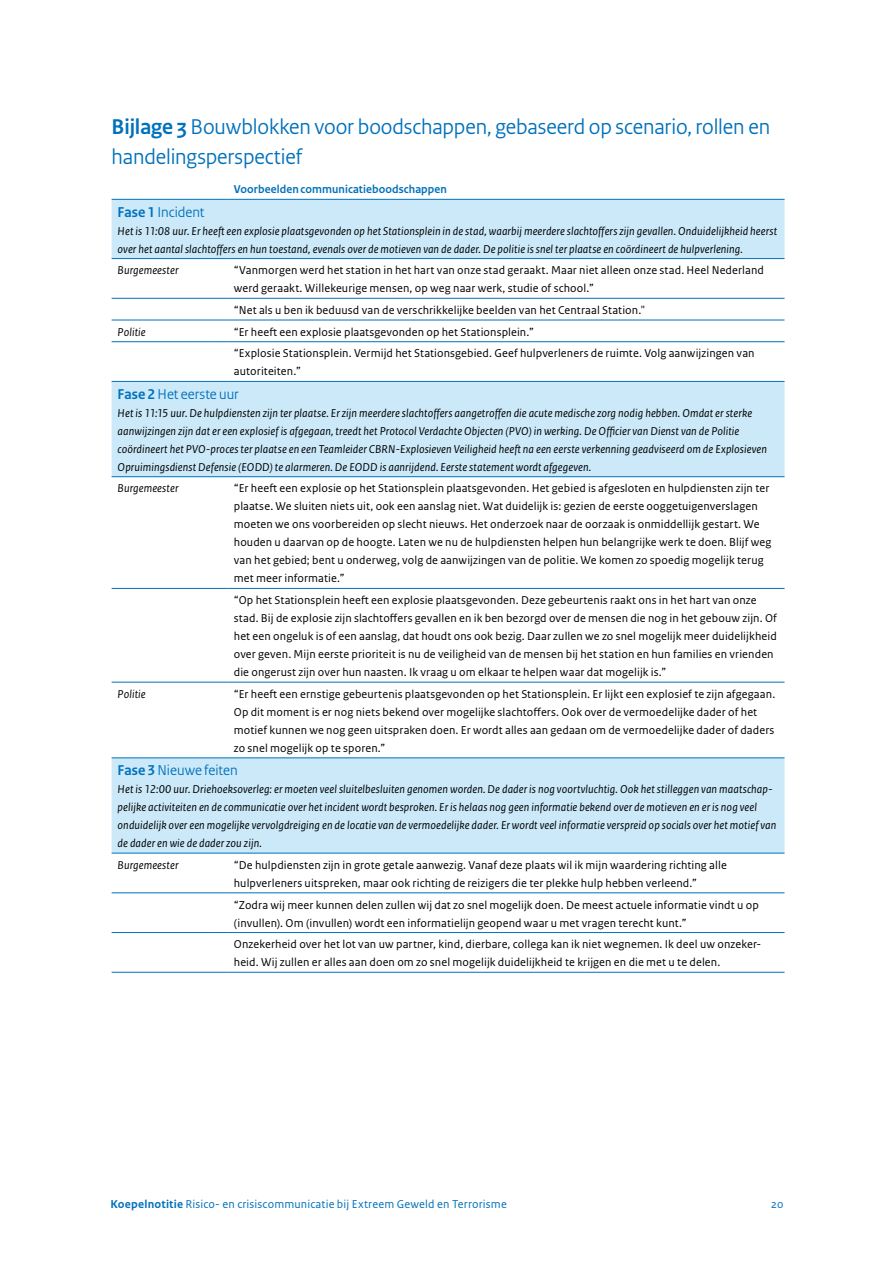
<style>
.page{position:relative;width:893px;height:1263px;background:#fff}
.page>*{position:absolute;margin:0;border:0;box-sizing:border-box;transform-origin:0 0}
.Koepelnotitie_-_H2_hoofdstukkop{font:22.5px/30px "Rijksoverheid Sans Heading";letter-spacing:-.005em;color:#0071bb}
.Koepelnotitie_-_Tabel_-_Brood{font:15px "Rijksoverheid Sans Heading";color:#0071bb}
.Koepelnotitie_-_Tabel_-_Brood-2{font:12px/18px "Rijksoverheid Sans Text";letter-spacing:.01em;color:#000}
.Koepelnotitie_-_Tabel_-_Brood-3{font:italic 12px/18px "Rijksoverheid Sans Text";letter-spacing:.01em;color:#000}
.t1{font:12px "Rijksoverheid Sans Text";letter-spacing:.015em;color:#0071bb}
.Koepelnotitie_-_Tabel_-_Header{font:700 12px "Rijksoverheid Sans Heading";letter-spacing:.01em;color:#0071bb}
.s1{font-weight:700}
</style>
<div class="page">
<svg style="left:112px;top:200px;width:672px;height:653px"></svg>
<hr style="left:112px;top:199px;width:98px;height:1px;background:#0071bb">
<svg style="left:210px;top:199px;width:18px;height:1px"></svg>
<hr style="left:228px;top:199px;width:556px;height:1px;background:#0071bb">
<hr style="left:112px;top:258px;width:98px;height:1px;background:#0071bb">
<svg style="left:210px;top:258px;width:18px;height:1px"></svg>
<hr style="left:228px;top:258px;width:556px;height:1px;background:#0071bb">
<hr style="left:112px;top:298px;width:98px;height:1px;background:#0071bb">
<svg style="left:210px;top:298px;width:18px;height:1px"></svg>
<hr style="left:228px;top:298px;width:556px;height:1px;background:#0071bb">
<hr style="left:112px;top:320px;width:98px;height:1px;background:#0071bb">
<svg style="left:210px;top:320px;width:18px;height:1px"></svg>
<hr style="left:228px;top:320px;width:556px;height:1px;background:#0071bb">
<hr style="left:112px;top:341px;width:98px;height:1px;background:#0071bb">
<svg style="left:210px;top:341px;width:18px;height:1px"></svg>
<hr style="left:228px;top:341px;width:556px;height:1px;background:#0071bb">
<hr style="left:112px;top:381px;width:98px;height:1px;background:#0071bb">
<svg style="left:210px;top:381px;width:18px;height:1px"></svg>
<hr style="left:228px;top:381px;width:556px;height:1px;background:#0071bb">
<hr style="left:112px;top:476px;width:98px;height:1px;background:#0071bb">
<svg style="left:210px;top:476px;width:18px;height:1px"></svg>
<hr style="left:228px;top:476px;width:556px;height:1px;background:#0071bb">
<hr style="left:112px;top:588px;width:98px;height:1px;background:#0071bb">
<svg style="left:210px;top:588px;width:18px;height:1px"></svg>
<hr style="left:228px;top:588px;width:556px;height:1px;background:#0071bb">
<hr style="left:112px;top:682px;width:98px;height:1px;background:#0071bb">
<svg style="left:210px;top:682px;width:18px;height:1px"></svg>
<hr style="left:228px;top:682px;width:556px;height:1px;background:#0071bb">
<hr style="left:112px;top:758px;width:98px;height:1px;background:#0071bb">
<svg style="left:210px;top:758px;width:18px;height:1px"></svg>
<hr style="left:228px;top:758px;width:556px;height:1px;background:#0071bb">
<hr style="left:112px;top:853px;width:98px;height:1px;background:#0071bb">
<svg style="left:210px;top:853px;width:18px;height:1px"></svg>
<hr style="left:228px;top:853px;width:556px;height:1px;background:#0071bb">
<hr style="left:112px;top:892px;width:98px;height:1px;background:#0071bb">
<svg style="left:210px;top:892px;width:18px;height:1px"></svg>
<hr style="left:228px;top:892px;width:556px;height:1px;background:#0071bb">
<hr style="left:112px;top:932px;width:98px;height:1px;background:#0071bb">
<svg style="left:210px;top:932px;width:18px;height:1px"></svg>
<hr style="left:228px;top:932px;width:556px;height:1px;background:#0071bb">
<hr style="left:112px;top:972px;width:98px;height:1px;background:#0071bb">
<svg style="left:210px;top:972px;width:18px;height:1px"></svg>
<hr style="left:228px;top:972px;width:556px;height:1px;background:#0071bb">
<h2 class="Koepelnotitie_-_H2_hoofdstukkop" style="left:112px;top:112px;width:660px"><span class="s1">Bijlage 3</span> Bouwblokken voor boodschappen, gebaseerd op scenario, rollen en handelingsperspectief</h2>
<p class="Koepelnotitie_-_Tabel_-_Header" style="left:234px;top:183px;width:215px">Voorbeelden communicatieboodschappen</p>
<p class="Koepelnotitie_-_Tabel_-_Brood" style="left:118px;top:203px;width:88px"><span class="s1">Fase 1</span> Incident</p>
<p class="Koepelnotitie_-_Tabel_-_Brood-3" style="left:118px;top:222px;width:661px">Het is 11:08 uur. Er heeft een explosie plaatsgevonden op het Stationsplein in de stad, waarbij meerdere slachtoffers zijn gevallen. Onduidelijkheid heerst over het aantal slachtoffers en hun toestand, evenals over de motieven van de dader. De politie is snel ter plaatse en coördineert de hulpverlening.</p>
<p class="Koepelnotitie_-_Tabel_-_Brood-3" style="left:118px;top:262px;width:62px">Burgemeester</p>
<p class="Koepelnotitie_-_Tabel_-_Brood-2" style="left:234px;top:262px;width:532px">“Vanmorgen werd het station in het hart van onze stad geraakt. Maar niet alleen onze stad. Heel Nederland werd geraakt. Willekeurige mensen, op weg naar werk, studie of school.”</p>
<p class="Koepelnotitie_-_Tabel_-_Brood-2" style="left:234px;top:301px;width:413px">“Net als u ben ik beduusd van de verschrikkelijke beelden van het Centraal Station."</p>
<p class="Koepelnotitie_-_Tabel_-_Brood-3" style="left:118px;top:323px;width:30px">Politie</p>
<p class="Koepelnotitie_-_Tabel_-_Brood-2" style="left:234px;top:323px;width:302px">“Er heeft een explosie plaatsgevonden op het Stationsplein.”</p>
<p class="Koepelnotitie_-_Tabel_-_Brood-2" style="left:234px;top:345px;width:522px">“Explosie Stationsplein. Vermijd het Stationsgebied. Geef hulpverleners de ruimte. Volg aanwijzingen van autoriteiten.”</p>
<p class="Koepelnotitie_-_Tabel_-_Brood" style="left:118px;top:385px;width:123px"><span class="s1">Fase 2</span> Het eerste uur</p>
<p class="Koepelnotitie_-_Tabel_-_Brood-3" style="left:118px;top:404px;width:651px">Het is 11:15 uur. De hulpdiensten zijn ter plaatse. Er zijn meerdere slachtoffers aangetroffen die acute medische zorg nodig hebben. Omdat er sterke aanwijzingen zijn dat er een explosief is afgegaan, treedt het Protocol Verdachte Objecten (PVO) in werking. De Officier van Dienst van de Politie coördineert het PVO-proces ter plaatse en een Teamleider CBRN-Explosieven Veiligheid heeft na een eerste verkenning geadviseerd om de Explosieven Opruimingsdienst Defensie (EODD) te alarmeren. De EODD is aanrijdend. Eerste statement wordt afgegeven.</p>
<p class="Koepelnotitie_-_Tabel_-_Brood-3" style="left:118px;top:480px;width:62px">Burgemeester</p>
<p class="Koepelnotitie_-_Tabel_-_Brood-2" style="left:234px;top:480px;width:539px">“Er heeft een explosie op het Stationsplein plaatsgevonden. Het gebied is afgesloten en hulpdiensten zijn ter plaatse. We sluiten niets uit, ook een aanslag niet. Wat duidelijk is: gezien de eerste ooggetuigenverslagen moeten we ons voorbereiden op slecht nieuws. Het onderzoek naar de oorzaak is onmiddellijk gestart. We houden u daarvan op de hoogte. Laten we nu de hulpdiensten helpen hun belangrijke werk te doen. Blijf weg van het gebied; bent u onderweg, volg de aanwijzingen van de politie. We komen zo spoedig mogelijk terug met meer informatie.”</p>
<p class="Koepelnotitie_-_Tabel_-_Brood-2" style="left:234px;top:591px;width:545px">“Op het Stationsplein heeft een explosie plaatsgevonden. Deze gebeurtenis raakt ons in het hart van onze stad. Bij de explosie zijn slachtoffers gevallen en ik ben bezorgd over de mensen die nog in het gebouw zijn. Of het een ongeluk is of een aanslag, dat houdt ons ook bezig. Daar zullen we zo snel mogelijk meer duidelijkheid over geven. Mijn eerste prioriteit is nu de veiligheid van de mensen bij het station en hun families en vrienden die ongerust zijn over hun naasten. Ik vraag u om elkaar te helpen waar dat mogelijk is.”</p>
<p class="Koepelnotitie_-_Tabel_-_Brood-3" style="left:118px;top:685px;width:30px">Politie</p>
<p class="Koepelnotitie_-_Tabel_-_Brood-2" style="left:234px;top:685px;width:543px">“Er heeft een ernstige gebeurtenis plaatsgevonden op het Stationsplein. Er lijkt een explosief te zijn afgegaan.<br>Op dit moment is er nog niets bekend over mogelijke slachtoffers. Ook over de vermoedelijke dader of het motief kunnen we nog geen uitspraken doen. Er wordt alles aan gedaan om de vermoedelijke dader of daders zo snel mogelijk op te sporen.”</p>
<p class="Koepelnotitie_-_Tabel_-_Brood" style="left:118px;top:761px;width:122px"><span class="s1">Fase 3</span> Nieuwe feiten</p>
<p class="Koepelnotitie_-_Tabel_-_Brood-3" style="left:118px;top:780px;width:660px">Het is 12:00 uur. Driehoeksoverleg: er moeten veel sluitelbesluiten genomen worden. De dader is nog voortvluchtig. Ook het stilleggen van maatschap&shy;pelijke activiteiten en de communicatie over het incident wordt besproken. Er is helaas nog geen informatie bekend over de motieven en er is nog veel onduidelijk over een mogelijke vervolgdreiging en de locatie van de vermoedelijke dader. Er wordt veel informatie verspreid op socials over het motief van de dader en wie de dader zou zijn.</p>
<p class="Koepelnotitie_-_Tabel_-_Brood-3" style="left:118px;top:856px;width:62px">Burgemeester</p>
<p class="Koepelnotitie_-_Tabel_-_Brood-2" style="left:234px;top:856px;width:494px">“De hulpdiensten zijn in grote getale aanwezig. Vanaf deze plaats wil ik mijn waardering richting alle hulpverleners uitspreken, maar ook richting de reizigers die ter plekke hulp hebben verleend.”</p>
<p class="Koepelnotitie_-_Tabel_-_Brood-2" style="left:234px;top:896px;width:526px">“Zodra wij meer kunnen delen zullen wij dat zo snel mogelijk doen. De meest actuele informatie vindt u op (invullen). Om (invullen) wordt een informatielijn geopend waar u met vragen terecht kunt.”</p>
<p class="Koepelnotitie_-_Tabel_-_Brood-2" style="left:234px;top:935px;width:529px">Onzekerheid over het lot van uw partner, kind, dierbare, collega kan ik niet wegnemen. Ik deel uw onzeker&shy;heid. Wij zullen er alles aan doen om zo snel mogelijk duidelijkheid te krijgen en die met u te delen.</p>
<p class="t1" style="left:111px;top:1197px;width:398px"><span class="s1">Koepelnotitie</span> Risico- en crisiscommunicatie bij Extreem Geweld en Terrorisme</p>
<p class="t1" style="left:771px;top:1197px;width:14px">20</p>
</div>
